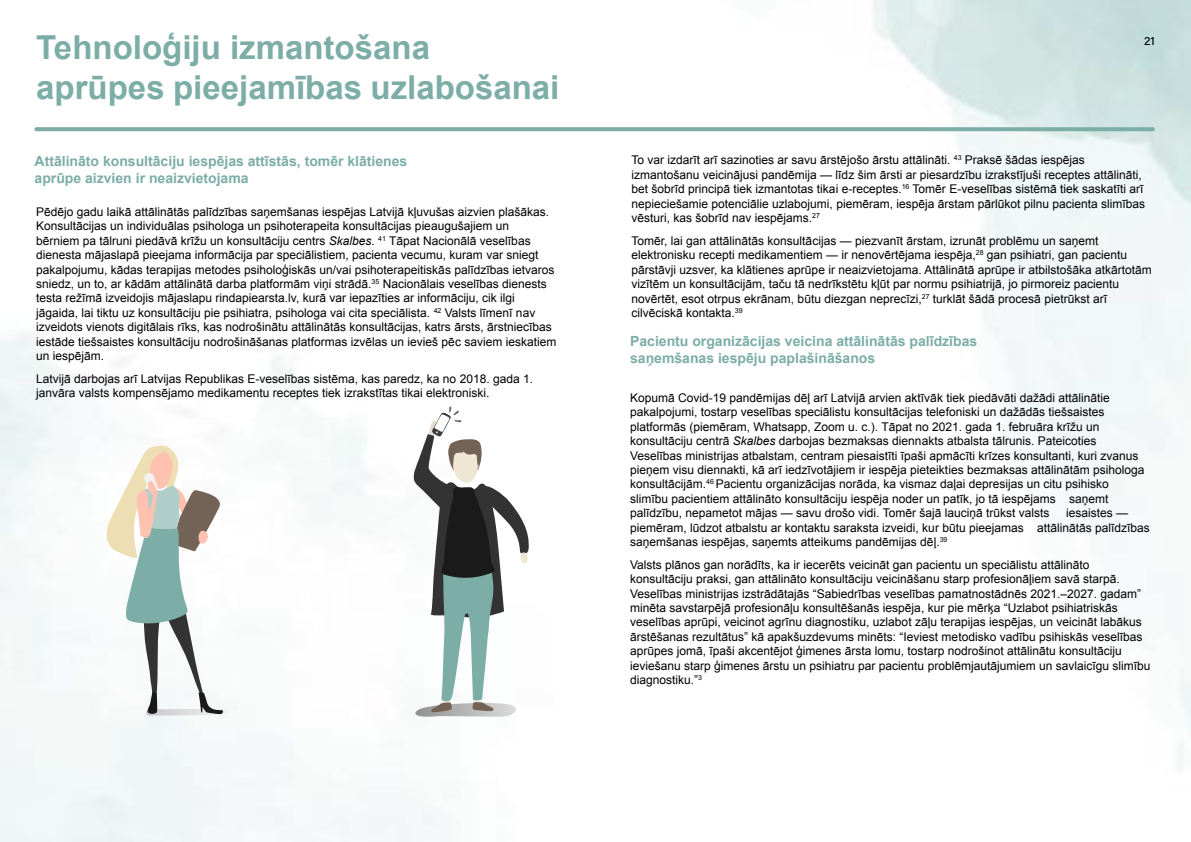
<style>
.page{position:relative;width:1191px;height:842px;background:#fff}
.page>*{position:absolute;margin:0;border:0;box-sizing:border-box;transform-origin:0 0}
.t1{font:700 33px/39.6px "Arial";color:#7cada7}
.t2{font:700 14px/16.8px "Arial";color:#7cada7}
.t3{font:12px/14.4px "Arial";color:#000}
.t4{font:12px "Acumin Variable Concept";color:#000}
.s1{font-style:italic}
</style>
<div class="page">
<svg style="left:413px;top:406px;width:116px;height:311px"></svg>
<img style="left:146px;top:709px;width:86px;height:7px">
<svg style="left:106px;top:445px;width:117px;height:269px"></svg>
<svg style="left:36px;top:127px;width:1117px;height:4px;background:#82b1ab"></svg>
<h1 class="t1" style="left:36px;top:29px;width:525px">Tehnoloģiju izmantošana aprūpes pieejamības uzlabošanai</h1>
<p class="t2" style="left:35px;top:153px;width:374px">Attālināto konsultāciju iespējas attīstās, tomēr klātienes aprūpe aizvien ir neaizvietojama</p>
<p class="t3" style="left:36px;top:205px;width:522px">Pēdējo gadu laikā attālinātās palīdzības saņemšanas iespējas Latvijā kļuvušas aizvien plašākas.<br>Konsultācijas un individuālas psihologa un psihoterapeita konsultācijas pieaugušajiem un<br>bērniem pa tālruni piedāvā krīžu un konsultāciju centrs <span class="s1">Skalbes</span>. <sup>41</sup> Tāpat Nacionālā veselības dienesta mājaslapā pieejama informācija par speciālistiem, pacienta vecumu, kuram var sniegt pakalpojumu, kādas terapijas metodes psiholoģiskās un/vai psihoterapeitiskās palīdzības ietvaros sniedz, un to, ar kādām attālinātā darba platformām viņi strādā.<sup>35</sup> Nacionālais veselības dienests testa režīmā izveidojis mājaslapu rindapiearsta.lv, kurā var iepazīties ar informāciju, cik ilgi jāgaida, lai tiktu uz konsultāciju pie psihiatra, psihologa vai cita speciālista. <sup>42</sup> Valsts līmenī nav izveidots vienots digitālais rīks, kas nodrošinātu attālinātās konsultācijas, katrs ārsts, ārstniecības iestāde tiešsaistes konsultāciju nodrošināšanas platformas izvēlas un ievieš pēc saviem ieskatiem un iespējām.</p>
<p class="t3" style="left:36px;top:372px;width:498px">Latvijā darbojas arī Latvijas Republikas E-veselības sistēma, kas paredz, ka no 2018. gada 1. janvāra valsts kompensējamo medikamentu receptes tiek izrakstītas tikai elektroniski.</p>
<p class="t4" style="left:1144px;top:32px;width:12px">21</p>
<p class="t3" style="left:631px;top:153px;width:515px">To var izdarīt arī sazinoties ar savu ārstējošo ārstu attālināti. <sup>43</sup> Praksē šādas iespējas izmantošanu veicinājusi pandēmija — līdz šim ārsti ar piesardzību izrakstījuši receptes attālināti, bet šobrīd principā tiek izmantotas tikai e-receptes.<sup>16</sup> Tomēr E-veselības sistēmā tiek saskatīti arī nepieciešamie potenciālie uzlabojumi, piemēram, iespēja ārstam pārlūkot pilnu pacienta slimības vēsturi, kas šobrīd nav iespējams.<sup>27</sup></p>
<p class="t3" style="left:631px;top:234px;width:522px">Tomēr, lai gan attālinātās konsultācijas — piezvanīt ārstam, izrunāt problēmu un saņemt elektronisku recepti medikamentiem — ir nenovērtējama iespēja,<sup>28</sup> gan psihiatri, gan pacientu pārstāvji uzsver, ka klātienes aprūpe ir neaizvietojama. Attālinātā aprūpe ir atbilstošāka atkārtotām vizītēm un konsultācijām, taču tā nedrīkstētu kļūt par normu psihiatrijā, jo pirmoreiz pacientu novērtēt, esot otrpus ekrānam, būtu diezgan neprecīzi,<sup>27</sup> turklāt šādā procesā pietrūkst arī cilvēciskā kontakta.<sup>39</sup></p>
<p class="t2" style="left:630px;top:333px;width:349px">Pacientu organizācijas veicina attālinātās palīdzības saņemšanas iespēju paplašināšanos</p>
<p class="t3" style="left:630px;top:391px;width:516px">Kopumā Covid-19 pandēmijas dēļ arī Latvijā arvien aktīvāk tiek piedāvāti dažādi attālinātie pakalpojumi, tostarp veselības speciālistu konsultācijas telefoniski un dažādās tiešsaistes platformās (piemēram, Whatsapp, Zoom u. c.). Tāpat no 2021. gada 1. februāra krīžu un konsultāciju centrā <span class="s1">Skalbes</span> darbojas bezmaksas diennakts atbalsta tālrunis. Pateicoties Veselības ministrijas atbalstam, centram piesaistīti īpaši apmācīti krīzes konsultanti, kuri zvanus pieņem visu diennakti, kā arī iedzīvotājiem ir iespēja pieteikties bezmaksas attālinātām psihologa konsultācijām.<sup>46</sup> Pacientu organizācijas norāda, ka vismaz daļai depresijas un citu psihisko slimību pacientiem attālināto konsultāciju iespēja noder un patīk, jo tā iespējams saņemt palīdzību, nepametot mājas — savu drošo vidi. Tomēr šajā lauciņā trūkst valsts</p>
<p class="t3" style="left:630px;top:506px;width:521px;text-indent:436px">iesaistes — piemēram, lūdzot atbalstu ar kontaktu saraksta izveidi, kur būtu pieejamas attālinātās palīdzības saņemšanas iespējas, saņemts atteikums pandēmijas dēļ.<sup>39</sup></p>
<p class="t3" style="left:630px;top:557px;width:522px">Valsts plānos gan norādīts, ka ir iecerēts veicināt gan pacientu un speciālistu attālināto konsultāciju praksi, gan attālināto konsultāciju veicināšanu starp profesionāļiem savā starpā.<br>Veselības ministrijas izstrādātajās “Sabiedrības veselības pamatnostādnēs 2021.–2027. gadam” minēta savstarpējā profesionāļu konsultēšanās iespēja, kur pie mērķa “Uzlabot psihiatriskās veselības aprūpi, veicinot agrīnu diagnostiku, uzlabot zāļu terapijas iespējas, un veicināt labākus ārstēšanas rezultātus” kā apakšuzdevums minēts: “Ieviest metodisko vadību psihiskās veselības aprūpes jomā, īpaši akcentējot ģimenes ārsta lomu, tostarp nodrošinot attālinātu konsultāciju ieviešanu starp ģimenes ārstu un psihiatru par pacientu problēmjautājumiem un savlaicīgu slimību diagnostiku.”<sup>3</sup></p>
</div>
